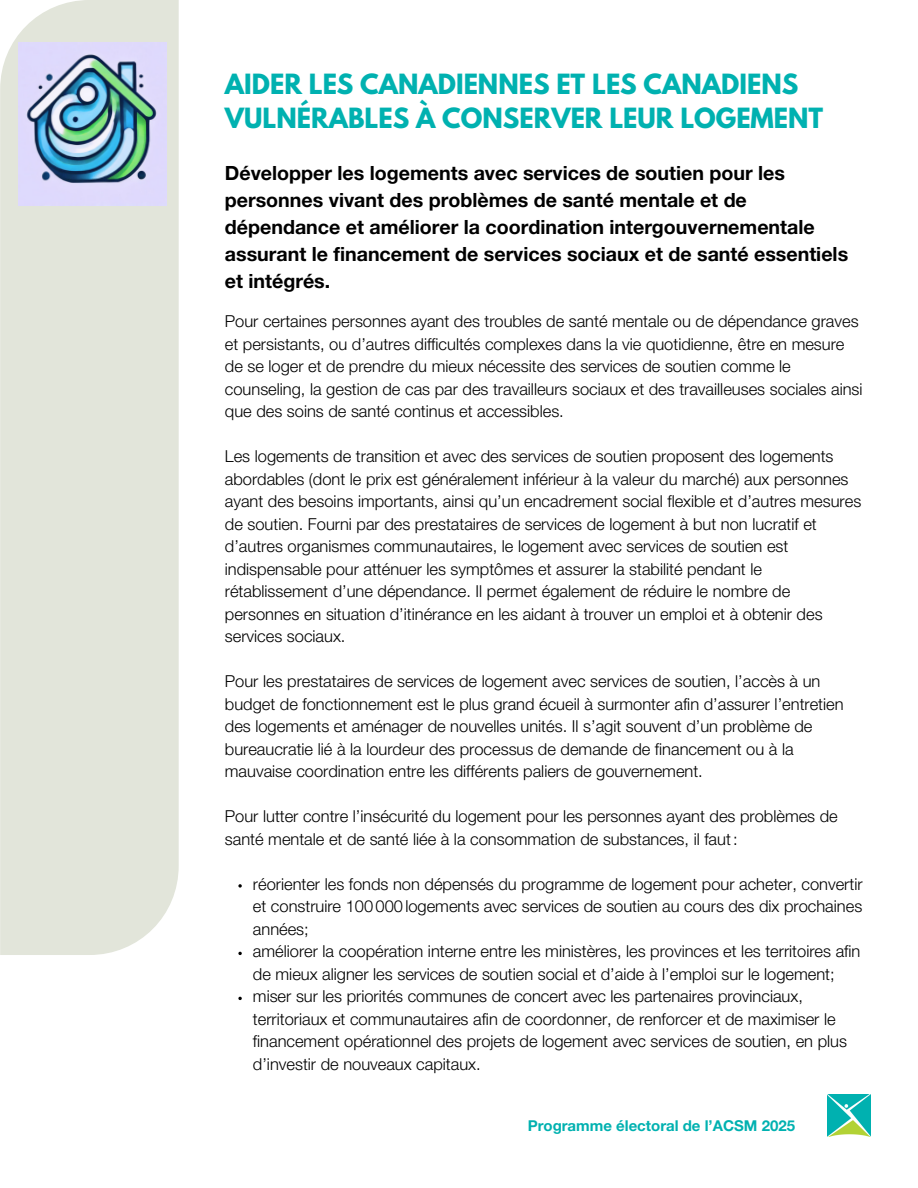
<style>
.page{position:relative;width:918px;height:1188px;background:#fff}
.page>*{position:absolute;margin:0;border:0;box-sizing:border-box;transform-origin:0 0}
.t1{font:700 24.6px/33.8px "League Spartan";color:#00b1b0}
.t2{font:700 19.65px/27px "Helvetica Neue LT Std";color:#000}
.t3{font:300 16.5px/22.5px "Helvetica Neue LT Std";color:#000}
.t4{font:700 15px "Helvetica Neue LT Std";color:#00b1b0}
</style>
<div class="page">
<svg style="left:238px;top:884px;width:4px;height:4px"></svg>
<svg style="left:238px;top:952px;width:4px;height:3px"></svg>
<svg style="left:238px;top:997px;width:4px;height:3px"></svg>
<div style="left:0;top:0;width:179px;height:955px;background:#e2e5da"></div>
<img style="left:18px;top:42px;width:149px;height:163px">
<img style="left:827px;top:1095px;width:43px;height:41px">
<p class="t1" style="left:225px;top:70px;width:600px">AIDER LES CANADIENNES ET LES CANADIENS<br>VULNÉRABLES À CONSERVER LEUR LOGEMENT</p>
<p class="t2" style="left:225px;top:162px;width:625px">Développer les logements avec services de soutien pour les personnes vivant des problèmes de santé mentale et de dépendance et améliorer la coordination intergouvernementale assurant le financement de services sociaux et de santé essentiels et intégrés.</p>
<p class="t3" style="left:225px;top:313px;width:639px">Pour certaines personnes ayant des troubles de santé mentale ou de dépendance graves et persistants, ou d’autres difficultés complexes dans la vie quotidienne, être en mesure de se loger et de prendre du mieux nécessite des services de soutien comme le counseling, la gestion de cas par des travailleurs sociaux et des travailleuses sociales ainsi que des soins de santé continus et accessibles.</p>
<h1 class="t3" style="left:225px;top:448px;width:638px">Les logements de transition et avec des services de soutien proposent des logements abordables (dont le prix est généralement inférieur à la valeur du marché) aux personnes ayant des besoins importants, ainsi qu’un encadrement social flexible et d’autres mesures de soutien. Fourni par des prestataires de services de logement à but non lucratif et d’autres organismes communautaires, le logement avec services de soutien est indispensable pour atténuer les symptômes et assurer la stabilité pendant le rétablissement d’une dépendance. Il permet également de réduire le nombre de personnes en situation d’itinérance en les aidant à trouver un emploi et à obtenir des services sociaux.</h1>
<p class="t3" style="left:225px;top:673px;width:620px">Pour les prestataires de services de logement avec services de soutien, l’accès à un budget de fonctionnement est le plus grand écueil à surmonter afin d’assurer l’entretien des logements et aménager de nouvelles unités. Il s’agit souvent d’un problème de bureaucratie lié à la lourdeur des processus de demande de financement ou à la mauvaise coordination entre les différents paliers de gouvernement.</p>
<p class="t3" style="left:225px;top:808px;width:614px">Pour lutter contre l’insécurité du logement pour les personnes ayant des problèmes de santé mentale et de santé liée à la consommation de substances, il faut:</p>
<p class="t3" style="left:253px;top:875px;width:611px;text-align:justify">réorienter les fonds non dépensés du programme de logement pour acheter, convertir et construire 100000logements avec services de soutien au cours des dix prochaines années;</p>
<p class="t3" style="left:253px;top:943px;width:609px">améliorer la coopération interne entre les ministères, les provinces et les territoires afin de mieux aligner les services de soutien social et d’aide à l’emploi sur le logement;</p>
<p class="t3" style="left:253px;top:988px;width:596px">miser sur les priorités communes de concert avec les partenaires provinciaux, territoriaux et communautaires afin de coordonner, de renforcer et de maximiser le financement opérationnel des projets de logement avec services de soutien, en plus d’investir de nouveaux capitaux.</p>
<p class="t4" style="left:528px;top:1120px;width:269px">Programme électoral de l’ACSM 2025</p>
</div>
